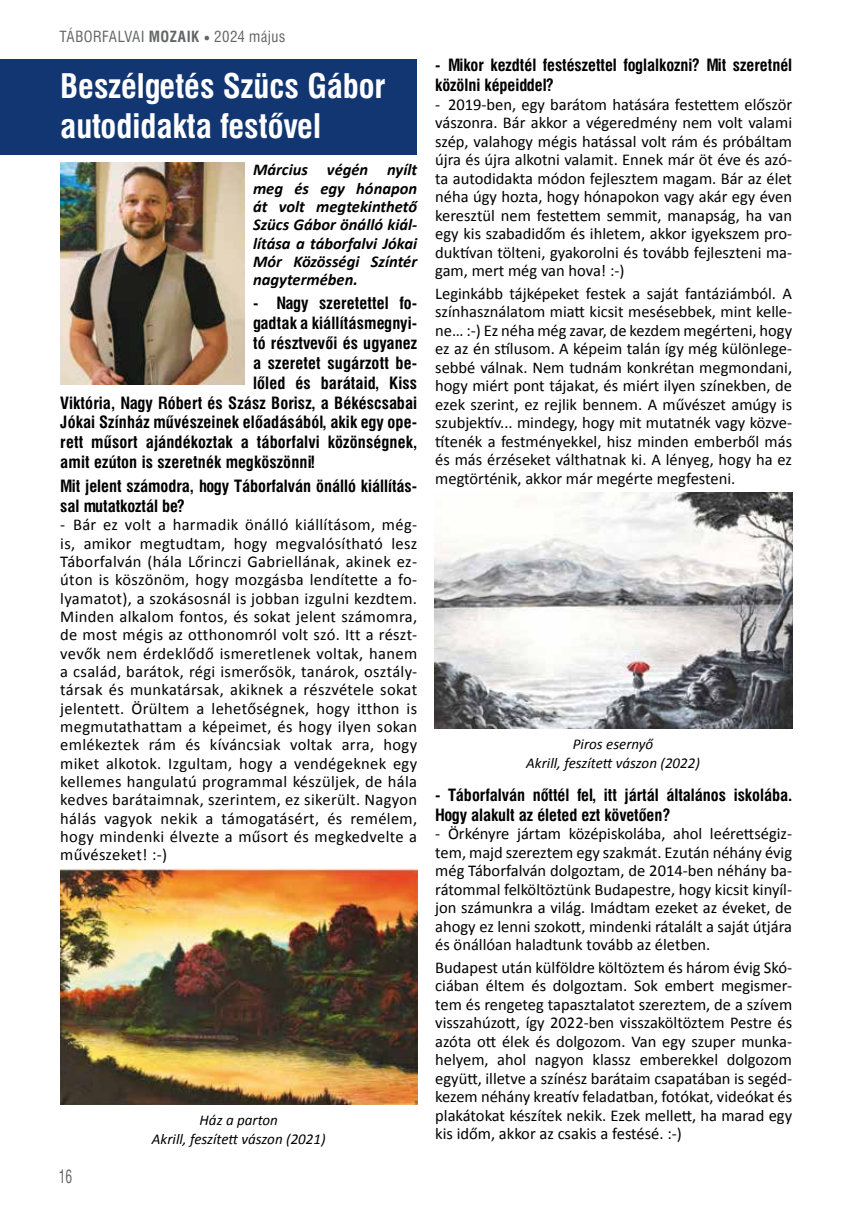
<style>
.page{position:relative;width:851px;height:1212px;background:#fff}
.page>*{position:absolute;margin:0;border:0;box-sizing:border-box;transform-origin:0 0}
.t1{font:700 33px/39.6px "Swiss 721 Cn PFL";color:#fff}
.t2{font:18px "Swiss 721 Cn PFL";color:#646567;scale:.75 1}
.t3{font:16.5px/18.5px "Calibri";color:#000;text-align:justify}
.t4{font:700 16.5px/20px "Swiss 721 Cn PFL";letter-spacing:.01em;color:#000}
.t5{font:italic 700 16.5px/18.3px "Calibri";color:#000;text-align:justify}
.t6{font:italic 15px/19.2px "Calibri";color:#000;text-align:center}
.t7{font:15px "Swiss 721 Cn PFL";letter-spacing:.025em;color:#646567}
.s1{font-weight:700}
.s2{font-family:"Times New Roman";font-size:10.5px}
</style>
<div class="page">
<div style="left:0;top:59px;width:416px;height:95px;background:#113672"></div>
<img style="left:60px;top:163px;width:184px;height:221px">
<img style="left:60px;top:869px;width:358px;height:236px">
<img style="left:434px;top:493px;width:358px;height:236px">
<p class="t7" style="left:60px;top:28px;width:227px">TÁBORFALVAI <span class="s1">MOZAIK</span> <span class="s2">●</span> 2024 május</p>
<h1 class="t1" style="left:60px;top:66px;width:327px">Beszélgetés Szücs Gábor autodidakta festővel</h1>
<p class="t5" style="left:253px;top:160px;width:166px">Március végén nyílt meg és egy hónapon át volt megtekinthető Szücs Gábor önálló kiál&shy;lítása a táborfalvi Jókai Mór Közösségi Színtér nagytermében.</p>
<p class="t4" style="left:253px;top:293px;width:166px">- Nagy szeretettel fo-</p>
<p class="t4" style="left:253px;top:313px;width:166px">gadtak a kiállításmegnyi-</p>
<p class="t4" style="left:253px;top:333px;width:166px">tó résztvevői és ugyanez</p>
<p class="t4" style="left:253px;top:353px;width:166px">a szeretet sugárzott be-</p>
<p class="t4" style="left:253px;top:373px;width:166px">lőled és barátaid, Kiss</p>
<p class="t4" style="left:60px;top:392px;width:358px">Viktória, Nagy Róbert és Szász Borisz, a Békéscsabai</p>
<p class="t4" style="left:60px;top:412px;width:358px">Jókai Színház művészeinek előadásából, akik egy ope-</p>
<p class="t4" style="left:60px;top:432px;width:358px">rett műsort ajándékoztak a táborfalvi közönségnek,</p>
<p class="t4" style="left:60px;top:452px;width:256px">amit ezúton is szeretnék megköszönni!</p>
<p class="t4" style="left:60px;top:476px;width:358px">Mit jelent számodra, hogy Táborfalván önálló kiállítás&shy;sal mutatkoztál be?</p>
<p class="t3" style="left:60px;top:515px;width:358px">- Bár ez volt a harmadik önálló kiállításom, még&shy;is, amikor megtudtam, hogy megvalósítható lesz Táborfalván (hála Lőrinczi Gabriellának, akinek ez&shy;úton is köszönöm, hogy mozgásba lendítette a fo&shy;lyamatot), a szokásosnál is jobban izgulni kezdtem.<br>Minden alkalom fontos, és sokat jelent számomra, de most mégis az otthonomról volt szó. Itt a részt&shy;vevők nem érdeklődő ismeretlenek voltak, hanem a család, barátok, régi ismerősök, tanárok, osztály&shy;társak és munkatársak, akiknek a részvétele sokat jelentett. Örültem a lehetőségnek, hogy itthon is megmutathattam a képeimet, és hogy ilyen sokan emlékeztek rám és kíváncsiak voltak arra, hogy miket alkotok. Izgultam, hogy a vendégeknek egy kellemes hangulatú programmal készüljek, de hála kedves barátaimnak, szerintem, ez sikerült. Nagyon hálás vagyok nekik a támogatásért, és remélem, hogy mindenki élvezte a műsort és megkedvelte a művészeket! :-)</p>
<p class="t2" style="left:59px;top:1165px;width:19px">16</p>
<p class="t6" style="left:152px;top:1109px;width:175px">Ház a parton<br>Akrill, feszített vászon (2021)</p>
<p class="t4" style="left:435px;top:55px;width:358px">- Mikor kezdtél festészettel foglalkozni? Mit szeretnél közölni képeiddel?</p>
<p class="t3" style="left:435px;top:94px;width:358px">- 2019-ben, egy barátom hatására festettem először vászonra. Bár akkor a végeredmény nem volt valami szép, valahogy mégis hatással volt rám és próbáltam újra és újra alkotni valamit. Ennek már öt éve és azó&shy;ta autodidakta módon fejlesztem magam. Bár az élet néha úgy hozta, hogy hónapokon vagy akár egy éven keresztül nem festettem semmit, manapság, ha van egy kis szabadidőm és ihletem, akkor igyekszem pro&shy;duktívan tölteni, gyakorolni és tovább fejleszteni ma&shy;gam, mert még van hova! :-)</p>
<p class="t3" style="left:435px;top:283px;width:358px">Leginkább tájképeket festek a saját fantáziámból. A színhasználatom miatt kicsit mesésebbek, mint kelle&shy;ne… :-) Ez néha még zavar, de kezdem megérteni, hogy ez az én stílusom. A képeim talán így még különlege&shy;sebbé válnak. Nem tudnám konkrétan megmondani, hogy miért pont tájakat, és miért ilyen színekben, de ezek szerint, ez rejlik bennem. A művészet amúgy is szubjektív... mindegy, hogy mit mutatnék vagy közve&shy;títenék a festményekkel, hisz minden emberből más és más érzéseket válthatnak ki. A lényeg, hogy ha ez megtörténik, akkor már megérte megfesteni.</p>
<p class="t6" style="left:526px;top:733px;width:175px">Piros esernyő<br>Akrill, feszített vászon (2022)</p>
<p class="t4" style="left:435px;top:785px;width:358px">- Táborfalván nőttél fel, itt jártál általános iskolába.<br>Hogy alakult az életed ezt követően?</p>
<p class="t3" style="left:435px;top:824px;width:358px">- Örkényre jártam középiskolába, ahol leérettségiz&shy;tem, majd szereztem egy szakmát. Ezután néhány évig még Táborfalván dolgoztam, de 2014-ben néhány ba&shy;rátommal felköltöztünk Budapestre, hogy kicsit kinyíl&shy;jon számunkra a világ. Imádtam ezeket az éveket, de ahogy ez lenni szokott, mindenki rátalált a saját útjára és önállóan haladtunk tovább az életben.</p>
<p class="t3" style="left:435px;top:957px;width:358px">Budapest után külföldre költöztem és három évig Skó&shy;ciában éltem és dolgoztam. Sok embert megismer&shy;tem és rengeteg tapasztalatot szereztem, de a szívem visszahúzott, így 2022-ben visszaköltöztem Pestre és azóta ott élek és dolgozom. Van egy szuper munka&shy;helyem, ahol nagyon klassz emberekkel dolgozom együtt, illetve a színész barátaim csapatában is segéd&shy;kezem néhány kreatív feladatban, fotókat, videókat és plakátokat készítek nekik. Ezek mellett, ha marad egy kis időm, akkor az csakis a festésé. :-)</p>
</div>
